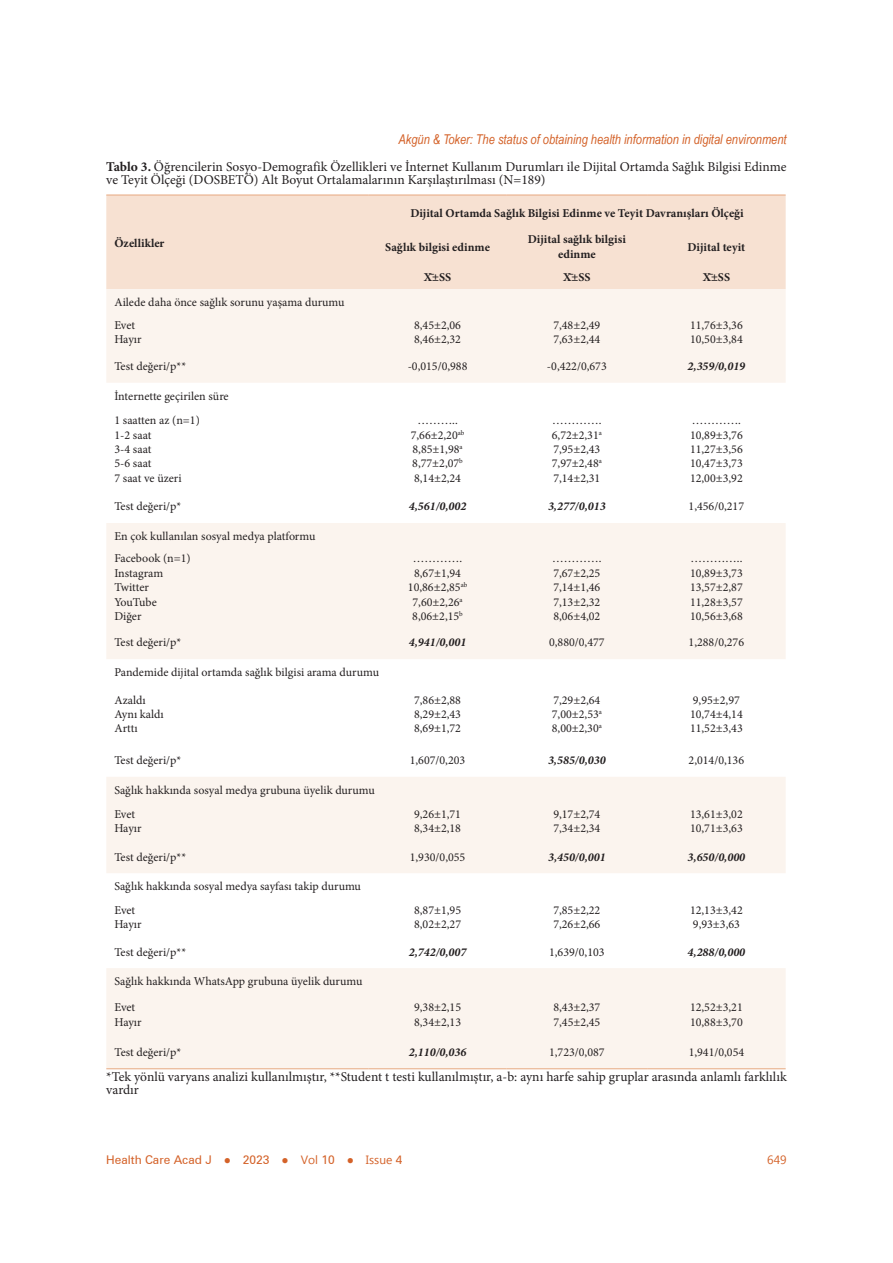
<style>
.page{position:relative;width:893px;height:1263px;background:#fff}
.page>*{position:absolute;margin:0;border:0;box-sizing:border-box;transform-origin:0 0}
.t1{font:13.5px/13.5px "Minion Pro";color:#231f20}
.t2{font:italic 13.5px "Arial Narrow";color:#d46229}
.t3{font:12px/14.4px "Minion Pro";color:#231f20}
.t4{font:700 12px/14.4px "Minion Pro";color:#231f20;text-align:center}
.t5{font:italic 700 12px "Minion Pro";color:#231f20}
.t6{font:12px "Zurich BT";color:#d46229}
.t7{font:12px "Lao UI";color:#d46229}
.s1{font-weight:700}
.s2{font-family:"Times New Roman"}
.s3{font-family:"Sylfaen"}
.s4{font-family:"Lao UI"}
</style>
<div class="page">
<div style="left:106px;top:196px;width:680px;height:93px;background:#f7e1d2"></div>
<svg style="left:106px;top:289px;width:680px;height:779px;fill:#fbf4ee"></svg>
<hr style="left:106px;top:195px;width:263px;height:1px;background:#e7a880">
<hr style="left:369px;top:195px;width:138px;height:1px;background:#e7a880">
<hr style="left:507px;top:195px;width:140px;height:1px;background:#e7a880">
<hr style="left:647px;top:195px;width:139px;height:1px;background:#e7a880">
<hr style="left:106px;top:1068px;width:263px;height:1px;background:#e7a880">
<hr style="left:369px;top:1068px;width:138px;height:1px;background:#e7a880">
<hr style="left:507px;top:1068px;width:140px;height:1px;background:#e7a880">
<hr style="left:647px;top:1068px;width:139px;height:1px;background:#e7a880">
<p class="t2" style="left:398px;top:130px;width:390px">Akgün &amp; Toker: The status of obtaining health information in digital environment</p>
<p class="t1" style="left:106px;top:160px;width:682px"><span class="s1">Tablo 3.</span> Öğrencilerin Sosyo-Demografik Özellikleri ve İnternet Kullanım Durumları ile Dijital Ortamda Sağlık Bilgisi Edinme ve Teyit Ölçeği (DOSBETÖ) Alt Boyut Ortalamalarının Karşılaştırılması (N=189)</p>
<p class="t4" style="left:114px;top:235px;width:52px">Özellikler</p>
<p class="t3" style="left:114px;top:291px;width:232px;line-height:22.5px">Ailede daha önce sağlık sorunu yaşama durumu<br>Evet</p>
<p class="t3" style="left:114px;top:332px;width:29px">Hayır</p>
<p class="t4" style="left:410px;top:205px;width:335px">Dijital Ortamda Sağlık Bilgisi Edinme ve Teyit Davranışları Ölçeği</p>
<p class="t4" style="left:385px;top:239px;width:106px">Sağlık bilgisi edinme</p>
<p class="t4" style="left:528px;top:232px;width:100px">Dijital sağlık bilgisi edinme</p>
<p class="t4" style="left:687px;top:239px;width:59px">Dijital teyit</p>
<p class="t4" style="left:424px;top:270px;width:29px">X<span class="s2">̄</span>±SS</p>
<p class="t4" style="left:563px;top:270px;width:29px">X<span class="s2">̄</span>±SS</p>
<p class="t4" style="left:703px;top:270px;width:29px">X<span class="s2">̄</span>±SS</p>
<p class="t3" style="left:414px;top:318px;width:48px">8,45±2,06<br>8,46±2,32</p>
<p class="t3" style="left:553px;top:318px;width:48px">7,48±2,49<br>7,63±2,44</p>
<p class="t3" style="left:690px;top:318px;width:54px">11,76±3,36<br>10,50±3,84</p>
<p class="t3" style="left:114px;top:359px;width:73px">Test değeri/p**</p>
<p class="t3" style="left:408px;top:359px;width:61px">-0,015/0,988</p>
<p class="t3" style="left:547px;top:359px;width:61px">-0,422/0,673</p>
<p class="t5" style="left:688px;top:358px;width:59px">2,359/0,019</p>
<p class="t3" style="left:114px;top:384px;width:116px;line-height:24.3px">İnternette geçirilen süre<br>1 saatten az (n=1)</p>
<p class="t3" style="left:114px;top:428px;width:69px">1-2 saat<br>3-4 saat<br>5-6 saat<br>7 saat ve üzeri</p>
<p class="t3" style="left:411px;top:413px;width:55px;text-align:center">………..<br>7,66±2,20<sup>ab<br></sup>8,85±1,98<sup>a<br></sup>8,77±2,07<sup>b<br></sup>8,14±2,24</p>
<p class="t3" style="left:552px;top:413px;width:52px">………….<br>6,72±2,31<sup>a<br></sup>7,95±2,43<br>7,97±2,48<sup>a<br></sup>7,14±2,31</p>
<p class="t3" style="left:690px;top:413px;width:54px">………….<br>10,89±3,76<br>11,27±3,56<br>10,47±3,73<br>12,00±3,92</p>
<p class="t3" style="left:114px;top:499px;width:68px">Test değeri/p*</p>
<p class="t5" style="left:409px;top:498px;width:59px">4,561/0,002</p>
<p class="t5" style="left:548px;top:498px;width:59px">3,277/0,013</p>
<p class="t3" style="left:689px;top:499px;width:57px">1,456/0,217</p>
<p class="t3" style="left:114px;top:525px;width:203px;line-height:22.2px">En çok kullanılan sosyal medya platformu<br>Facebook (n=1)</p>
<p class="t3" style="left:114px;top:566px;width:50px">Instagram<br>Twitter<br>YouTube<br>Diğer</p>
<p class="t3" style="left:408px;top:551px;width:61px;text-align:center">………….<br>8,67±1,94<br>10,86±2,85<sup>ab<br></sup>7,60±2,26<sup>a<br></sup>8,06±2,15<sup>b</sup></p>
<p class="t3" style="left:552px;top:551px;width:51px;text-align:justify">………….<br>7,67±2,25<br>7,14±1,46<br>7,13±2,32<br>8,06±4,02</p>
<p class="t3" style="left:690px;top:551px;width:54px;text-align:justify">…………..<br>10,89±3,73<br>13,57±2,87<br>11,28±3,57<br>10,56±3,68</p>
<p class="t3" style="left:114px;top:635px;width:68px">Test değeri/p*</p>
<p class="t5" style="left:409px;top:634px;width:59px">4,941/0,001</p>
<p class="t3" style="left:549px;top:635px;width:57px">0,880/0,477</p>
<p class="t3" style="left:689px;top:635px;width:57px">1,288/0,276</p>
<p class="t3" style="left:114px;top:665px;width:266px">Pandemide dijital ortamda sağlık bilgisi arama durumu</p>
<p class="t3" style="left:114px;top:693px;width:51px">Azaldı<br>Aynı kaldı<br>Arttı</p>
<p class="t3" style="left:414px;top:693px;width:48px;text-align:justify">7,86±2,88<br>8,29±2,43<br>8,69±1,72</p>
<p class="t3" style="left:552px;top:693px;width:52px">7,29±2,64<br>7,00±2,53<sup>a<br></sup>8,00±2,30<sup>a</sup></p>
<p class="t3" style="left:690px;top:693px;width:54px">9,95±2,97<br>10,74±4,14<br>11,52±3,43</p>
<p class="t3" style="left:114px;top:753px;width:68px">Test değeri/p*</p>
<p class="t3" style="left:410px;top:753px;width:57px">1,607/0,203</p>
<p class="t5" style="left:548px;top:752px;width:59px">3,585/0,030</p>
<p class="t3" style="left:689px;top:753px;width:57px">2,014/0,136</p>
<p class="t3" style="left:114px;top:778px;width:262px;line-height:24px">Sağlık hakkında sosyal medya grubuna üyelik durumu<br>Evet</p>
<p class="t3" style="left:114px;top:821px;width:29px">Hayır</p>
<p class="t3" style="left:414px;top:807px;width:48px">9,26±1,71<br>8,34±2,18</p>
<p class="t3" style="left:553px;top:807px;width:48px">9,17±2,74<br>7,34±2,34</p>
<p class="t3" style="left:690px;top:807px;width:54px">13,61±3,02<br>10,71±3,63</p>
<p class="t3" style="left:114px;top:849px;width:73px">Test değeri/p**</p>
<p class="t3" style="left:410px;top:849px;width:57px">1,930/0,055</p>
<p class="t5" style="left:548px;top:848px;width:59px">3,450/0,001</p>
<p class="t5" style="left:688px;top:848px;width:59px">3,650/0,000</p>
<p class="t3" style="left:114px;top:875px;width:248px;line-height:23.2px">Sağlık hakkında sosyal medya sayfası takip durumu<br>Evet</p>
<p class="t3" style="left:114px;top:917px;width:29px">Hayır</p>
<p class="t3" style="left:414px;top:902px;width:48px">8,87±1,95<br>8,02±2,27</p>
<p class="t3" style="left:553px;top:902px;width:48px">7,85±2,22<br>7,26±2,66</p>
<p class="t3" style="left:690px;top:902px;width:54px">12,13±3,42<br>9,93±3,63</p>
<p class="t3" style="left:114px;top:944px;width:73px">Test değeri/p**</p>
<p class="t5" style="left:409px;top:943px;width:59px">2,742/0,007</p>
<p class="t3" style="left:549px;top:944px;width:57px">1,639/0,103</p>
<p class="t5" style="left:688px;top:943px;width:59px">4,288/0,000</p>
<p class="t3" style="left:114px;top:968px;width:250px;line-height:26.1px">Sağlık hakkında WhatsApp grubuna üyelik durumu<br>Evet</p>
<p class="t3" style="left:114px;top:1015px;width:29px">Hayır</p>
<p class="t3" style="left:414px;top:1000px;width:48px">9,38±2,15<br>8,34±2,13</p>
<p class="t3" style="left:553px;top:1000px;width:48px">8,43±2,37<br>7,45±2,45</p>
<p class="t3" style="left:690px;top:1000px;width:54px">12,52±3,21<br>10,88±3,70</p>
<p class="t3" style="left:114px;top:1045px;width:68px">Test değeri/p*</p>
<p class="t5" style="left:409px;top:1043px;width:59px">2,110/0,036</p>
<p class="t3" style="left:549px;top:1045px;width:57px">1,723/0,087</p>
<p class="t3" style="left:689px;top:1045px;width:57px">1,941/0,054</p>
<p class="t1" style="left:106px;top:1070px;width:682px">*Tek yönlü varyans analizi kullanılmıştır, **Student t testi kullanılmıştır, a-b: aynı harfe sahip gruplar arasında anlamlı farklılık vardır</p>
<p class="t6" style="left:106px;top:1153px;width:298px">Health Care Acad J <span class="s3">●</span> 2023 <span class="s3">●</span> <span class="s4">Vol</span> 10 <span class="s3">●</span> <span class="s4">Issue</span> 4</p>
<p class="t7" style="left:767px;top:1152px;width:21px">649</p>
</div>
